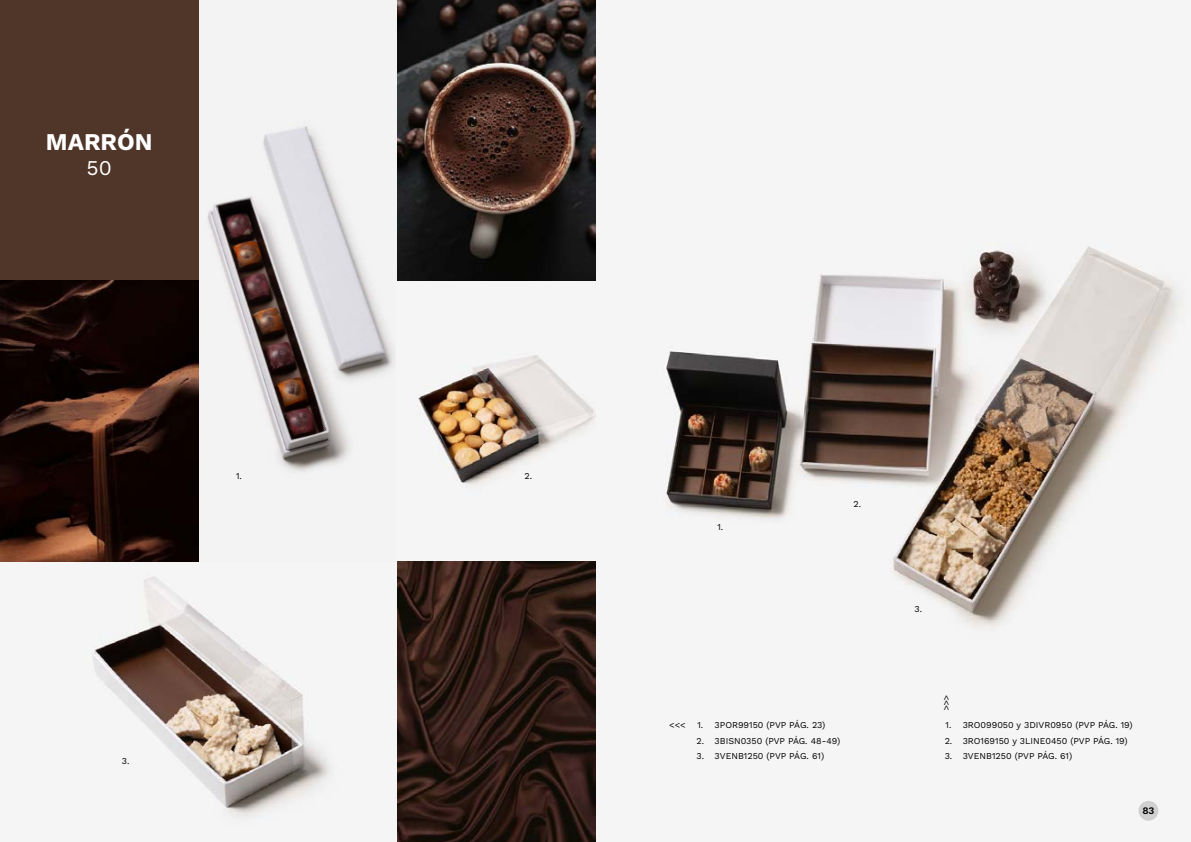
<style>
.page{position:relative;width:1191px;height:842px;background:#fff}
.page>*{position:absolute;margin:0;border:0;box-sizing:border-box;transform-origin:0 0}
.t1{font:700 24px "Work Sans";color:#fff}
.t2{font:21px "Work Sans";color:#fff}
.t3{font:600 10px "Work Sans";color:#000}
.t4{font:9px "Work Sans";color:#000}
</style>
<div class="page">
<img style="left:397px;top:0;width:794px;height:842px">
<img style="left:0;top:561px;width:396px;height:266px">
<img style="left:198px;top:0;width:199px;height:561px">
<svg style="left:397px;top:281px;width:198px;height:280px;fill:#f5f5f5"></svg>
<div style="left:0;top:0;width:198px;height:281px;background:#503529"></div>
<img style="left:0;top:281px;width:198px;height:280px">
<svg style="left:397px;top:561px;width:198px;height:281px;background:#2d1b14"></svg>
<div style="left:1138px;top:801px;width:20px;height:20px;background:#d0d0d0;border-radius:50%"></div>
<h1 class="t1" style="left:46px;top:123px;width:108px">MARRÓN</h1>
<h2 class="t2" style="left:87px;top:152px;width:27px">50</h2>
<p class="t4" style="left:236px;top:469px;width:7px">1.</p>
<p class="t4" style="left:524px;top:469px;width:9px">2.</p>
<p class="t4" style="left:122px;top:754px;width:9px">3.</p>
<p class="t4" style="left:717px;top:520px;width:7px">1.</p>
<p class="t4" style="left:853px;top:497px;width:9px">2.</p>
<p class="t4" style="left:669px;top:718px;width:18px">&lt;&lt;&lt;</p>
<p class="t4" style="left:697px;top:718px;width:129px">1. 3POR99150 (PVP PÁG. 23)</p>
<p class="t4" style="left:696px;top:734px;width:145px">2. 3BISN0350 (PVP PÁG. 48-49)</p>
<p class="t4" style="left:696px;top:749px;width:129px">3. 3VENB1250 (PVP PÁG. 61)</p>
<p class="t4" style="left:914px;top:602px;width:9px">3.</p>
<p class="t4" style="left:953px;top:694px;width:18px;rotate:90deg">&lt;&lt;&lt;</p>
<p class="t4" style="left:945px;top:718px;width:188px">1. 3RO099050 y 3DIVR0950 (PVP PÁG. 19)</p>
<p class="t4" style="left:944px;top:734px;width:184px">2. 3RO169150 y 3LINE0450 (PVP PÁG. 19)</p>
<p class="t4" style="left:944px;top:749px;width:129px">3. 3VENB1250 (PVP PÁG. 61)</p>
<p class="t3" style="left:1142px;top:803px;width:13px">83</p>
</div>
